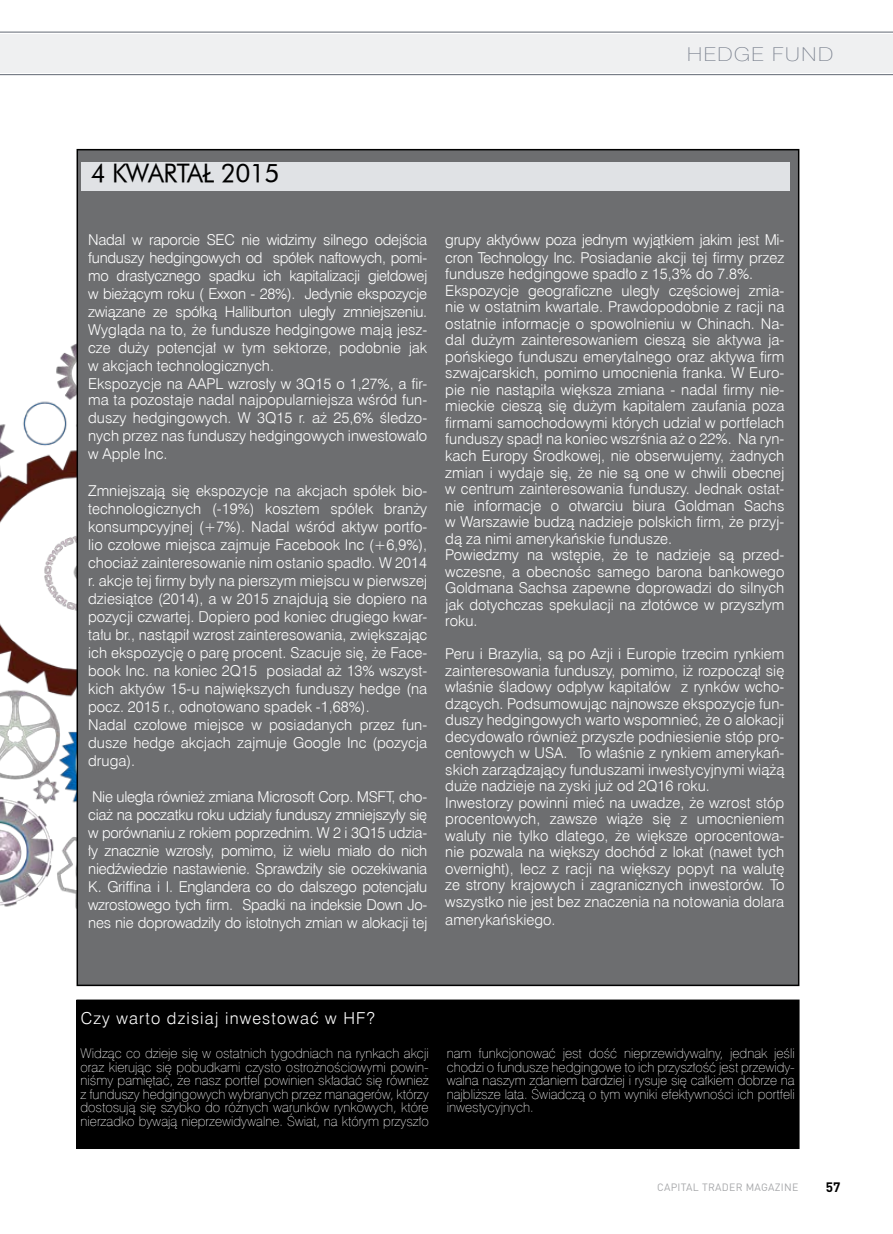
<style>
.page{position:relative;width:893px;height:1234px;background:#fff}
.page>*{position:absolute;margin:0;border:0;box-sizing:border-box;transform-origin:0 0}
.t1{font:25.5px "Futura Bk AT";letter-spacing:-.02em;color:#000}
.t2{font:19.05px "Swis 721 Th EU";letter-spacing:.04em;color:#79808d;scale:1.2 1}
.t3{font:16.5px "Swis 721 Lt EU";letter-spacing:.07em;color:#fff}
.t4{font:15px/16.5px "Swis 721 Lt EU";color:#fff}
.t5{font:15px/18px "Swis 721 Lt EU";letter-spacing:-.02em;color:#fff}
.t6{font:13.5px/13.5px "Swis 721 Th EU";color:#fff;text-align:justify}
.t7{font:700 13.5px "DIN Pro";color:#000}
.t8{font:10.5px "DIN Pro";letter-spacing:.025em;color:#a7a8aa}
</style>
<div class="page">
<div style="left:0;top:34px;width:893px;height:38px;background:#eff0f1"></div>
<hr style="left:0;top:32px;width:893px;height:1px;background:#616873">
<hr style="left:0;top:74px;width:893px;height:1px;background:#616873">
<img style="left:0;top:315px;width:77px;height:625px">
<div style="left:77px;top:999px;width:722px;height:149px;background:#000"></div>
<div style="left:77px;top:999px;width:722px;height:149px;border:1px solid #000"></div>
<div style="left:77px;top:149px;width:722px;height:836px;background:#6d6e70;border:2px solid #000"></div>
<div style="left:81px;top:162px;width:709px;height:29px;background:#e0e2e5"></div>
<p class="t2" style="left:687px;top:42px;width:124px">HEDGE FUND</p>
<h1 class="t1" style="left:91px;top:158px;width:190px">4 KWARTAŁ 2015</h1>
<p class="t5" style="left:88px;top:231px;width:341px">Nadal w raporcie SEC nie widzimy silnego odejścia funduszy hedgingowych od spółek naftowych, pomi&shy;mo drastycznego spadku ich kapitalizacji giełdowej w bieżącym roku ( Exxon - 28%). Jedynie ekspozycje związane ze spółką Halliburton uległy zmniejszeniu.<br>Wygląda na to, że fundusze hedgingowe mają jesz&shy;cze duży potencjał w tym sektorze, podobnie jak w akcjach technologicznych.<br>Ekspozycje na AAPL wzrosły w 3Q15 o 1,27%, a fir-</p>
<p class="t4" style="left:88px;top:391px;width:341px;line-height:18px;text-align:justify">ma ta pozostaje nadal najpopularniejsza wśród fun&shy;duszy hedgingowych. W 3Q15 r. aż 25,6% śledzo&shy;nych przez nas funduszy hedgingowych inwestowało w Apple Inc.</p>
<p class="t4" style="left:88px;top:481px;width:341px;line-height:18px">Zmniejszają się ekspozycje na akcjach spółek bio&shy;technologicznych (-19%) kosztem spółek branży konsumpcyyjnej (+7%). Nadal wśród aktyw portfo&shy;lio czołowe miejsca zajmuje Facebook Inc (+6,9%), chociaż zainteresowanie nim ostanio spadło. W 2014 r. akcje tej firmy były na pierszym miejscu w pierwszej dziesiątce (2014), a w 2015 znajdują sie dopiero na pozycji czwartej. Dopiero pod koniec drugiego kwar&shy;tału br., nastąpił wzrost zainteresowania, zwiększając ich ekspozycję o parę procent. Szacuje się, że Face&shy;book Inc. na koniec 2Q15 posiadał aż 13% wszyst&shy;kich aktyów 15-u największych funduszy hedge (na pocz. 2015 r., odnotowano spadek -1,68%).<br>Nadal czołowe miejsce w posiadanych przez fun&shy;dusze hedge akcjach zajmuje Google Inc (pozycja druga).</p>
<p class="t4" style="left:88px;top:787px;width:341px;line-height:18px;text-align:justify">Nie uległa również zmiana Microsoft Corp. MSFT, cho&shy;ciaż na poczatku roku udziały funduszy zmniejszyły się w porównaniu z rokiem poprzednim. W 2 i 3Q15 udzia&shy;ły znacznie wzrosły, pomimo, iż wielu miało do nich niedźwiedzie nastawienie. Sprawdziły sie oczekiwania K. Griffina i I. Englandera co do dalszego potencjału wzrostowego tych firm. Spadki na indeksie Down Jo&shy;nes nie doprowadziły do istotnych zmian w alokacji tej</p>
<p class="t5" style="left:445px;top:231px;width:341px">grupy aktyóww poza jednym wyjątkiem jakim jest Mi&shy;cron Technology Inc. Posiadanie akcji tej firmy przez</p>
<p class="t4" style="left:445px;top:266px;width:341px">fundusze hedgingowe spadło z 15,3% do 7.8%.<br>Ekspozycje geograficzne uległy częściowej zmia&shy;nie w ostatnim kwartale. Prawdopodobnie z racji na ostatnie informacje o spowolnieniu w Chinach. Na&shy;dal dużym zainteresowaniem cieszą sie aktywa ja&shy;pońskiego funduszu emerytalnego oraz aktywa firm szwajcarskich, pomimo umocnienia franka. W Euro&shy;pie nie nastąpiła większa zmiana - nadal firmy nie&shy;mieckie cieszą się dużym kapitalem zaufania poza firmami samochodowymi których udział w portfelach funduszy spadł na koniec wszrśnia aż o 22%. Na ryn&shy;kach Europy Środkowej, nie obserwujemy, żadnych zmian i wydaje się, że nie są one w chwili obecnej w centrum zainteresowania funduszy. Jednak ostat&shy;nie informacje o otwarciu biura Goldman Sachs w Warszawie budzą nadzieje polskich firm, że przyj&shy;dą za nimi amerykańskie fundusze.<br>Powiedzmy na wstępie, że te nadzieje są przed&shy;wczesne, a obecnośc samego barona bankowego Goldmana Sachsa zapewne doprowadzi do silnych jak dotychczas spekulacji na złotówce w przyszłym roku.</p>
<p class="t4" style="left:445px;top:645px;width:341px">Peru i Brazylia, są po Azji i Europie trzecim rynkiem zainteresowania funduszy, pomimo, iż rozpoczął się właśnie śladowy odpływ kapitałów z rynków wcho&shy;dzących. Podsumowując najnowsze ekspozycje fun&shy;duszy hedgingowych warto wspomnieć, że o alokacji decydowało również przyszłe podniesienie stóp pro&shy;centowych w USA. To właśnie z rynkiem amerykań&shy;skich zarządzający funduszami inwestycyjnymi wiążą duże nadzieje na zyski już od 2Q16 roku.<br>Inwestorzy powinni mieć na uwadze, że wzrost stóp procentowych, zawsze wiąże się z umocnieniem waluty nie tylko dlatego, że większe oprocentowa&shy;nie pozwala na większy dochód z lokat (nawet tych overnight), lecz z racji na większy popyt na walutę ze strony krajowych i zagranicznych inwestorów. To wszystko nie jest bez znaczenia na notowania dolara</p>
<p class="t4" style="left:445px;top:911px;width:112px">amerykańskiego.</p>
<p class="t3" style="left:81px;top:1007px;width:295px">Czy warto dzisiaj inwestować w HF?</p>
<p class="t6" style="left:81px;top:1046px;width:350px">Widząc co dzieje się w ostatnich tygodniach na rynkach akcji oraz kierując się pobudkami czysto ostrożnościowymi powin&shy;niśmy pamiętać, że nasz portfel powinien składać się również z funduszy hedgingowych wybranych przez managerów, którzy dostosują się szybko do różnych warunków rynkowych, które nierzadko bywają nieprzewidywalne. Świat, na którym przyszło</p>
<p class="t6" style="left:447px;top:1046px;width:350px">nam funkcjonować jest dość nieprzewidywalny, jednak jeśli chodzi o fundusze hedgingowe to ich przyszłość jest przewidy&shy;walna naszym zdaniem bardziej i rysuje się całkiem dobrze na najbliższe lata. Świadczą o tym wyniki efektywności ich portfeli inwestycyjnych.</p>
<p class="t8" style="left:657px;top:1178px;width:143px">CAPITAL TRADER MAGAZINE</p>
<p class="t7" style="left:826px;top:1175px;width:16px">57</p>
</div>
